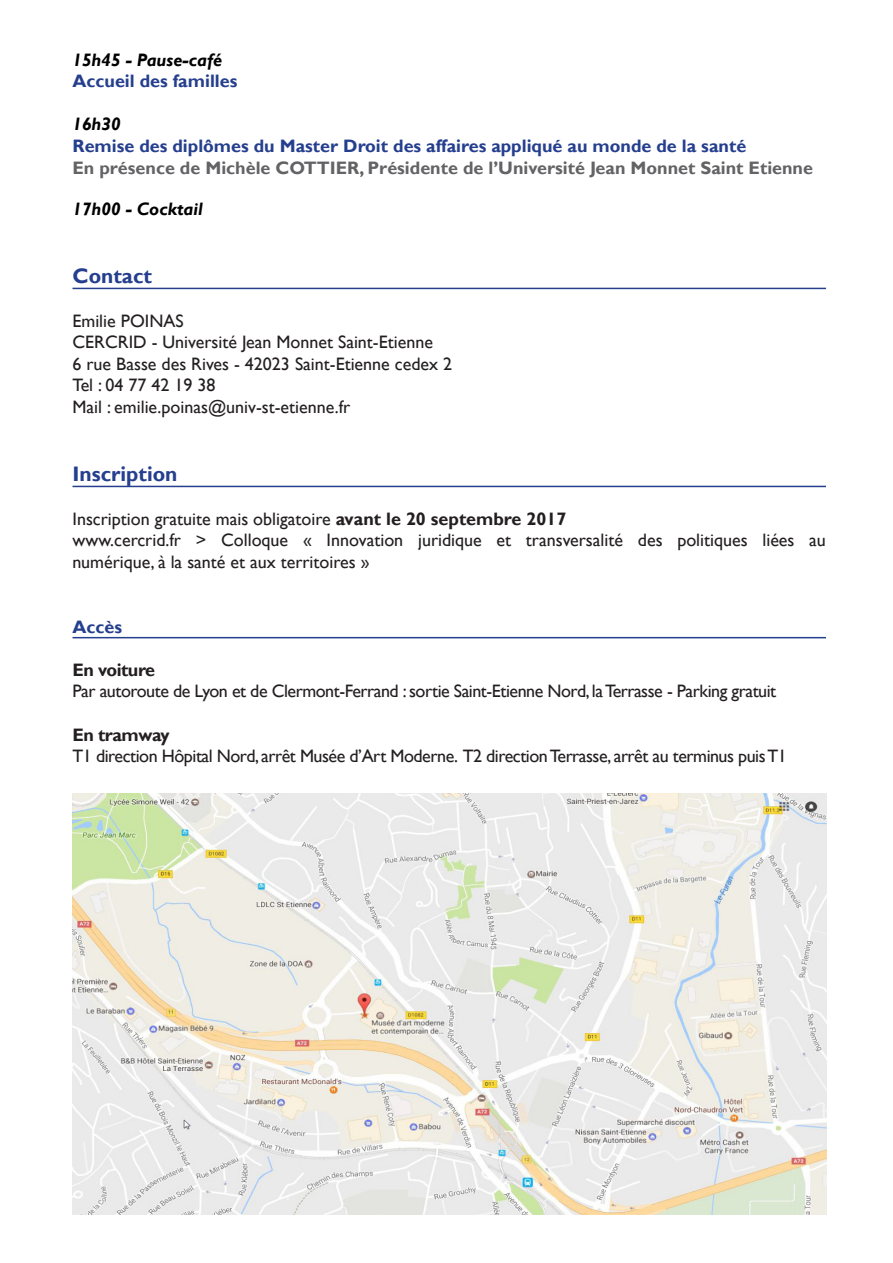
<style>
.page{position:relative;width:893px;height:1263px;background:#fff}
.page>*{position:absolute;margin:0;border:0;box-sizing:border-box;transform-origin:0 0}
.t1{font:700 21px "Gill Sans";color:#253f8e}
.t2{font:18px/21.6px "Gill Sans";color:#231f20}
.t3{font:18px "Gill Sans";letter-spacing:-.025em;color:#231f20}
.t4{font:700 18px "Gill Sans";color:#253f8e}
.t5{font:700 18px "Gill Sans";color:#636366}
.t6{font:italic 700 18px "Gill Sans";color:#000}
.t7{font:700 18px "Gill Sans";letter-spacing:-.025em;color:#231f20}
.s1{font-weight:700}
</style>
<div class="page">
<hr style="left:72px;top:288px;width:754px;height:1px;background:#253f8e">
<hr style="left:72px;top:486px;width:754px;height:1px;background:#253f8e">
<hr style="left:72px;top:637px;width:754px;height:1px;background:#253f8e">
<img style="left:72px;top:793px;width:754px;height:422px">
<p class="t6" style="left:72px;top:49px;width:151px">15h45 - Pause-café</p>
<p class="t4" style="left:72px;top:70px;width:166px">Accueil des familles</p>
<p class="t6" style="left:72px;top:114px;width:50px">16h30</p>
<p class="t4" style="left:72px;top:135px;width:675px">Remise des diplômes du Master Droit des affaires appliqué au monde de la santé</p>
<p class="t5" style="left:72px;top:157px;width:742px">En présence de Michèle COTTIER, Présidente de l’Université Jean Monnet Saint Etienne</p>
<p class="t6" style="left:72px;top:198px;width:132px">17h00 - Cocktail</p>
<p class="t1" style="left:72px;top:264px;width:81px">Contact</p>
<p class="t2" style="left:72px;top:310px;width:113px">Emilie POINAS</p>
<p class="t2" style="left:72px;top:332px;width:362px">CERCRID - Université Jean Monnet Saint-Etienne</p>
<p class="t2" style="left:72px;top:353px;width:381px">6 rue Basse des Rives - 42023 Saint-Etienne cedex 2</p>
<p class="t2" style="left:72px;top:375px;width:144px">Tel : 04 77 42 19 38</p>
<p class="t2" style="left:72px;top:396px;width:279px">Mail : emilie.poinas@univ-st-etienne.fr</p>
<p class="t1" style="left:72px;top:462px;width:106px">Inscription</p>
<p class="t2" style="left:72px;top:508px;width:495px">Inscription gratuite mais obligatoire <span class="s1">avant le 20 septembre 2017</span></p>
<p class="t2" style="left:72px;top:530px;width:755px">www.cercrid.fr &gt; Colloque « Innovation juridique et transversalité des politiques liées au numérique, à la santé et aux territoires »</p>
<p class="t4" style="left:72px;top:616px;width:51px">Accès</p>
<p class="t7" style="left:72px;top:659px;width:84px">En voiture</p>
<p class="t3" style="left:72px;top:681px;width:705px">Par autoroute de Lyon et de Clermont-Ferrand : sortie Saint-Etienne Nord, la Terrasse - Parking gratuit</p>
<p class="t7" style="left:72px;top:724px;width:99px">En tramway</p>
<p class="t3" style="left:72px;top:746px;width:716px">T1 direction Hôpital Nord, arrêt Musée d’Art Moderne. T2 direction Terrasse, arrêt au terminus puis T1</p>
</div>
